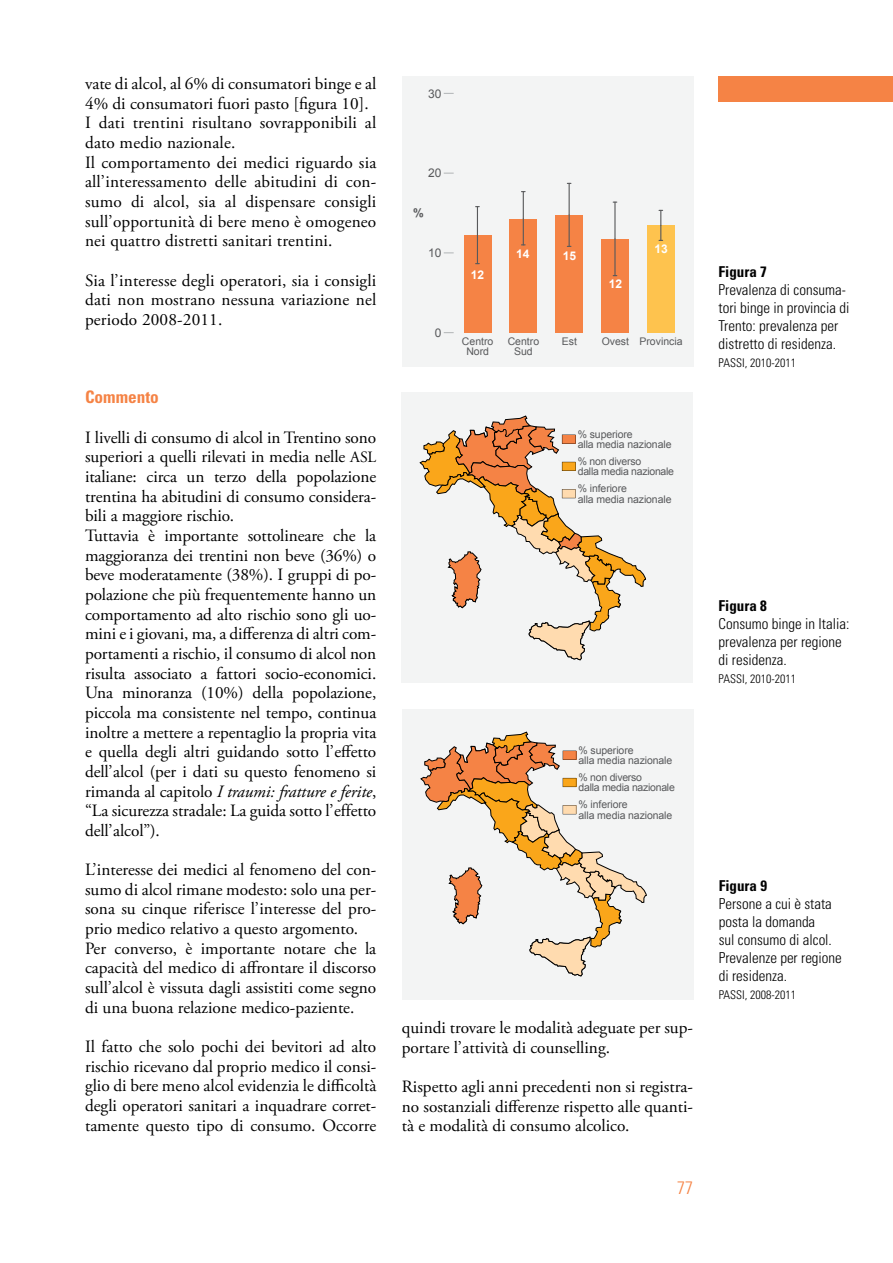
<style>
.page{position:relative;width:893px;height:1263px;background:#fff}
.page>*{position:absolute;margin:0;border:0;box-sizing:border-box;transform-origin:0 0}
.t1{font:300 condensed 18px "Univers";color:#f58345}
.t2{font:17.25px/19.6px "Adobe Garamond Pro";letter-spacing:-.005em;color:#000}
.t3{font:700 condensed 17.25px "Univers";color:#f58345}
.t4{font:300 condensed 15px/18px "Univers";color:#000}
.t5{font:300 condensed 12px "Univers";color:#000}
.t6{font:700 12px "Arial";color:#fff}
.t7{font:12px "Arial";color:#58595b}
.t8{font:700 12px "Arial";color:#58595b}
.t9{font:10.5px/10.5px "Arial";letter-spacing:-.01em;color:#58595b}
.s1{font-size:15.75px}
.s2{font-style:italic}
.s3{font-weight:700}
</style>
<div class="page">
<div style="left:719px;top:77px;width:174px;height:25px;background:#f58345"></div>
<div style="left:402px;top:393px;width:291px;height:290px;background:#f3f4f4"></div>
<svg style="left:420px;top:416px;width:226px;height:244px"></svg>
<div style="left:402px;top:77px;width:291px;height:290px;background:#f3f4f4"></div>
<div style="left:464px;top:235px;width:27px;height:98px;background:#f58345"></div>
<div style="left:510px;top:219px;width:27px;height:114px;background:#f58345"></div>
<div style="left:556px;top:215px;width:27px;height:118px;background:#f58345"></div>
<div style="left:602px;top:239px;width:27px;height:94px;background:#f58345"></div>
<div style="left:647px;top:225px;width:28px;height:108px;background:#fec34e"></div>
<svg style="left:476px;top:206px;width:3px;height:58px"></svg>
<svg style="left:521px;top:191px;width:4px;height:54px"></svg>
<hr style="left:569px;top:183px;width:1px;height:32px;background:#58595b">
<hr style="left:569px;top:215px;width:1px;height:31px;background:#58595b">
<hr style="left:614px;top:202px;width:2px;height:37px;background:#58595b">
<hr style="left:614px;top:239px;width:2px;height:37px;background:#58595b">
<svg style="left:659px;top:210px;width:4px;height:31px"></svg>
<div style="left:402px;top:709px;width:291px;height:290px;background:#f3f4f4"></div>
<svg style="left:420px;top:732px;width:227px;height:244px"></svg>
<p class="t2" style="left:85px;top:74px;width:293px">vate di alcol, al 6% di consumatori binge e al 4% di consumatori fuori pasto [figura 10].<br>I dati trentini risultano sovrapponibili al dato medio nazionale.<br>Il comportamento dei medici riguardo sia all’interessamento delle abitudini di con&shy;sumo di alcol, sia al dispensare consigli sull’opportunità di bere meno è omogeneo nei quattro distretti sanitari trentini.</p>
<p class="t2" style="left:85px;top:271px;width:293px;text-align:justify">Sia l’interesse degli operatori, sia i consigli dati non mostrano nessuna variazione nel periodo 2008-2011.</p>
<p class="t3" style="left:85px;top:387px;width:75px">Commento</p>
<p class="t2" style="left:85px;top:428px;width:293px">I livelli di consumo di alcol in Trentino sono superiori a quelli rilevati in media nelle <span class="s1">ASL </span>italiane: circa un terzo della popolazione trentina ha abitudini di consumo considera&shy;bili a maggiore rischio.<br>Tuttavia è importante sottolineare che la maggioranza dei trentini non beve (36%) o beve moderatamente (38%). I gruppi di po&shy;polazione che più frequentemente hanno un comportamento ad alto rischio sono gli uo&shy;mini e i giovani, ma, a differenza di altri com&shy;portamenti a rischio, il consumo di alcol non risulta associato a fattori socio-economici.<br>Una minoranza (10%) della popolazione, piccola ma consistente nel tempo, continua inoltre a mettere a repentaglio la propria vita e quella degli altri guidando sotto l’effetto dell’alcol (per i dati su questo fenomeno si rimanda al capitolo <span class="s2">I traumi: fratture e ferite</span>, “La sicurezza stradale: La guida sotto l’effetto dell’alcol”).</p>
<p class="t2" style="left:85px;top:860px;width:293px">L’interesse dei medici al fenomeno del con&shy;sumo di alcol rimane modesto: solo una per&shy;sona su cinque riferisce l’interesse del pro&shy;prio medico relativo a questo argomento.<br>Per converso, è importante notare che la capacità del medico di affrontare il discorso sull’alcol è vissuta dagli assistiti come segno di una buona relazione medico-paziente.</p>
<p class="t2" style="left:85px;top:1037px;width:293px;text-align:justify">Il fatto che solo pochi dei bevitori ad alto rischio ricevano dal proprio medico il consi&shy;glio di bere meno alcol evidenzia le difficoltà degli operatori sanitari a inquadrare corret&shy;tamente questo tipo di consumo. Occorre</p>
<p class="t7" style="left:428px;top:86px;width:15px">30</p>
<p class="t7" style="left:428px;top:165px;width:15px">20</p>
<p class="t8" style="left:413px;top:205px;width:12px">%</p>
<p class="t7" style="left:428px;top:245px;width:15px">10</p>
<p class="t7" style="left:435px;top:325px;width:8px">0</p>
<p class="t6" style="left:471px;top:267px;width:15px">12</p>
<p class="t6" style="left:516px;top:246px;width:15px">14</p>
<p class="t6" style="left:563px;top:248px;width:15px">15</p>
<p class="t6" style="left:609px;top:276px;width:15px">12</p>
<p class="t6" style="left:654px;top:241px;width:15px">13</p>
<p class="t9" style="left:462px;top:336px;width:33px;text-align:center">Centro<br>Nord</p>
<p class="t9" style="left:508px;top:336px;width:33px;text-align:center">Centro<br>Sud</p>
<p class="t9" style="left:562px;top:336px;width:17px">Est</p>
<p class="t9" style="left:602px;top:336px;width:82px">Ovest Provincia</p>
<p class="t9" style="left:578px;top:429px;width:95px">% superiore<br>alla media nazionale</p>
<p class="t9" style="left:578px;top:456px;width:98px">% non diverso<br>dalla media nazionale</p>
<p class="t9" style="left:578px;top:483px;width:95px">% inferiore<br>alla media nazionale</p>
<p class="t9" style="left:579px;top:745px;width:95px">% superiore<br>alla media nazionale</p>
<p class="t9" style="left:579px;top:772px;width:98px">% non diverso<br>dalla media nazionale</p>
<p class="t9" style="left:579px;top:799px;width:95px">% inferiore<br>alla media nazionale</p>
<p class="t2" style="left:402px;top:1018px;width:293px">quindi trovare le modalità adeguate per sup&shy;portare l’attività di counselling.</p>
<p class="t2" style="left:402px;top:1077px;width:293px;text-align:justify">Rispetto agli anni precedenti non si registra&shy;no sostanziali differenze rispetto alle quanti&shy;tà e modalità di consumo alcolico.</p>
<p class="t1" style="left:677px;top:1177px;width:17px">77</p>
<p class="t4" style="left:719px;top:263px;width:132px"><span class="s3">Figura 7<br></span>Prevalenza di consuma&shy;tori binge in provincia di<br>Trento: prevalenza per distretto di residenza.</p>
<p class="t5" style="left:719px;top:356px;width:79px">PASSI, 2010-2011</p>
<p class="t4" style="left:719px;top:597px;width:132px"><span class="s3">Figura 8<br></span>Consumo binge in Italia: prevalenza per regione di residenza.</p>
<p class="t5" style="left:719px;top:672px;width:79px">PASSI, 2010-2011</p>
<p class="t4" style="left:719px;top:877px;width:125px"><span class="s3">Figura 9<br></span>Persone a cui è stata posta la domanda<br>sul consumo di alcol.<br>Prevalenze per regione di residenza.</p>
<p class="t5" style="left:719px;top:988px;width:79px">PASSI , 2008-2011</p>
</div>
